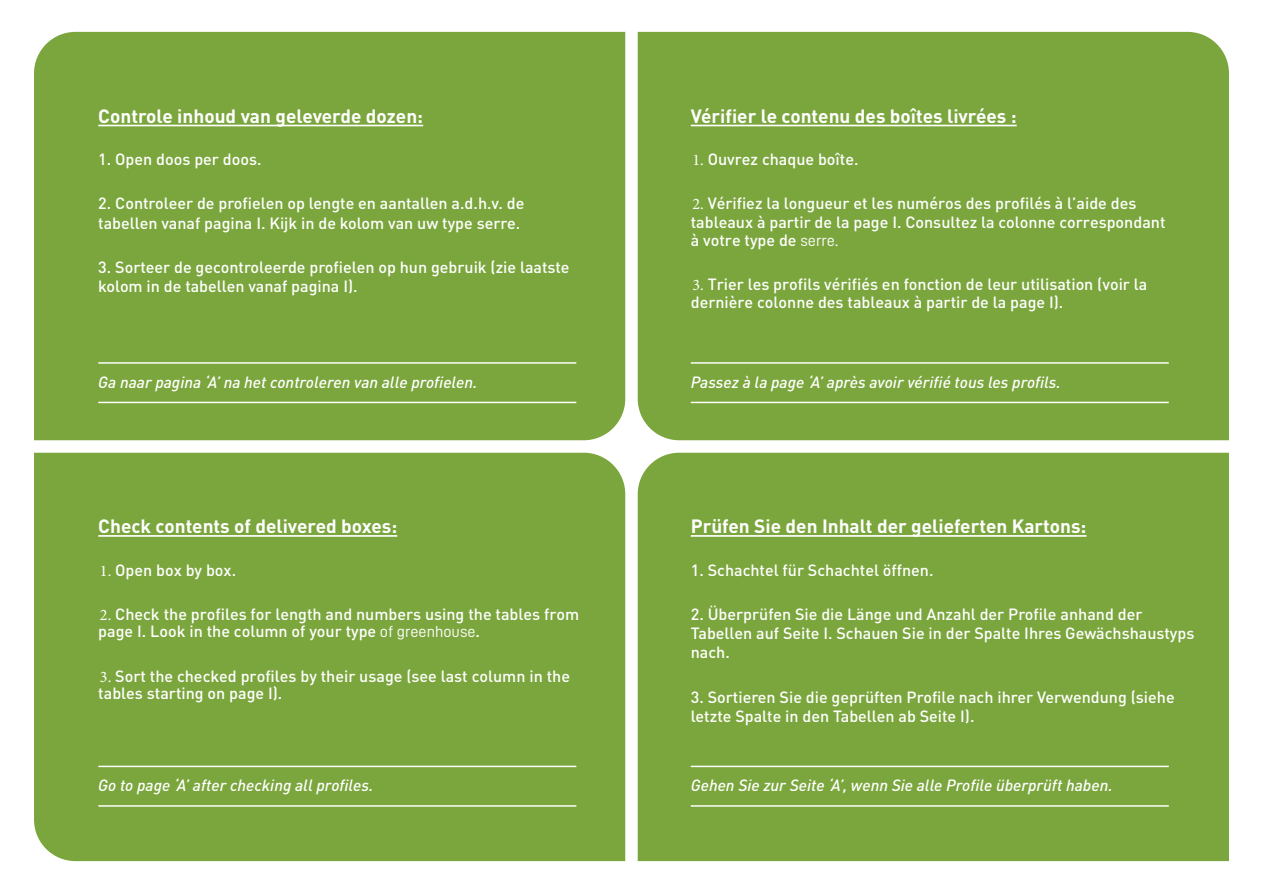
<style>
.page{position:relative;width:1263px;height:893px;background:#fff}
.page>*{position:absolute;margin:0;border:0;box-sizing:border-box;transform-origin:0 0}
.t1{font:700 19.05px "DIN Pro";color:#fff}
.t2{font:500 16.05px/19.4px "DIN Pro";color:#fff}
.t3{font:italic 500 16.05px "DIN Pro";color:#fff}
.s1{font-family:"Minion Pro";font-weight:400}
.s2{font-family:"D DIN PRO Regular";font-weight:400}
</style>
<div class="page">
<div style="left:638px;top:453px;width:591px;height:408px;background:#7ba63d"></div>
<div style="left:34px;top:453px;width:591px;height:408px;background:#7ba63d"></div>
<div style="left:638px;top:32px;width:591px;height:408px;background:#7ba63d"></div>
<div style="left:34px;top:32px;width:591px;height:408px;background:#7ba63d"></div>
<hr style="left:98px;top:125px;width:325px;height:1px;background:#fff">
<hr style="left:98px;top:535px;width:299px;height:2px;background:#fff">
<hr style="left:691px;top:125px;width:326px;height:1px;background:#fff">
<hr style="left:691px;top:535px;width:395px;height:2px;background:#fff">
<hr style="left:98px;top:362px;width:478px;height:2px;background:#fff">
<hr style="left:691px;top:362px;width:478px;height:2px;background:#fff">
<hr style="left:691px;top:766px;width:478px;height:1px;background:#fff">
<hr style="left:98px;top:766px;width:478px;height:1px;background:#fff">
<hr style="left:98px;top:402px;width:478px;height:1px;background:#fff">
<hr style="left:691px;top:402px;width:478px;height:1px;background:#fff">
<hr style="left:691px;top:805px;width:478px;height:2px;background:#fff">
<hr style="left:98px;top:805px;width:478px;height:2px;background:#fff">
<p class="t1" style="left:98px;top:100px;width:326px">Controle inhoud van geleverde dozen:</p>
<p class="t2" style="left:98px;top:148px;width:165px">1. Open doos per doos.</p>
<p class="t2" style="left:98px;top:192px;width:427px">2. Controleer de profielen op lengte en aantallen a.d.h.v. de tabellen vanaf pagina I. Kijk in de kolom van uw type serre.</p>
<p class="t2" style="left:98px;top:256px;width:473px">3. Sorteer de gecontroleerde profielen op hun gebruik (zie laatste kolom in de tabellen vanaf pagina I).</p>
<p class="t1" style="left:691px;top:100px;width:327px">Vérifier le contenu des boîtes livrées :</p>
<p class="t2" style="left:692px;top:148px;width:168px"><span class="s1">1.</span> Ouvrez chaque boîte.</p>
<p class="t2" style="left:691px;top:193px;width:476px;line-height:18.5px"><span class="s1">2.</span> Vérifiez la longueur et les numéros des profilés à l’aide des tableaux à partir de la page I. Consultez la colonne correspondant à votre type de <span class="s2">serre</span><span class="s1">.</span></p>
<p class="t2" style="left:691px;top:274px;width:458px;line-height:17.5px"><span class="s1">3.</span> Trier les profils vérifiés en fonction de leur utilisation (voir la dernière colonne des tableaux à partir de la page I).</p>
<p class="t3" style="left:98px;top:369px;width:381px">Ga naar pagina ‘A’ na het controleren van alle profielen.</p>
<p class="t3" style="left:691px;top:369px;width:372px">Passez à la page ‘A’ après avoir vérifié tous les profils.</p>
<p class="t1" style="left:98px;top:511px;width:300px">Check contents of delivered boxes:</p>
<p class="t2" style="left:100px;top:558px;width:138px"><span class="s1">1.</span> Open box by box.</p>
<p class="t2" style="left:98px;top:603px;width:482px;line-height:17.5px"><span class="s1">2.</span> Check the profiles for length and numbers using the tables from page I. Look in the column of your type <span class="s2">of greenhouse</span>.</p>
<p class="t2" style="left:98px;top:665px;width:473px;line-height:17.5px"><span class="s1">3.</span> Sort the checked profiles by their usage (see last column in the tables starting on page I).</p>
<p class="t1" style="left:691px;top:511px;width:397px">Prüfen Sie den Inhalt der gelieferten Kartons:</p>
<p class="t2" style="left:691px;top:558px;width:244px">1. Schachtel für Schachtel öffnen.</p>
<p class="t2" style="left:691px;top:602px;width:505px">2. Überprüfen Sie die Länge und Anzahl der Profile anhand der<br>Tabellen auf Seite I. Schauen Sie in der Spalte Ihres Gewächshaustyps nach.</p>
<p class="t2" style="left:691px;top:685px;width:485px">3. Sortieren Sie die geprüften Profile nach ihrer Verwendung (siehe letzte Spalte in den Tabellen ab Seite I).</p>
<p class="t3" style="left:98px;top:772px;width:276px">Go to page ‘A’ after checking all profiles.</p>
<p class="t3" style="left:691px;top:772px;width:423px">Gehen Sie zur Seite ‘A’, wenn Sie alle Profile überprüft haben.</p>
</div>
